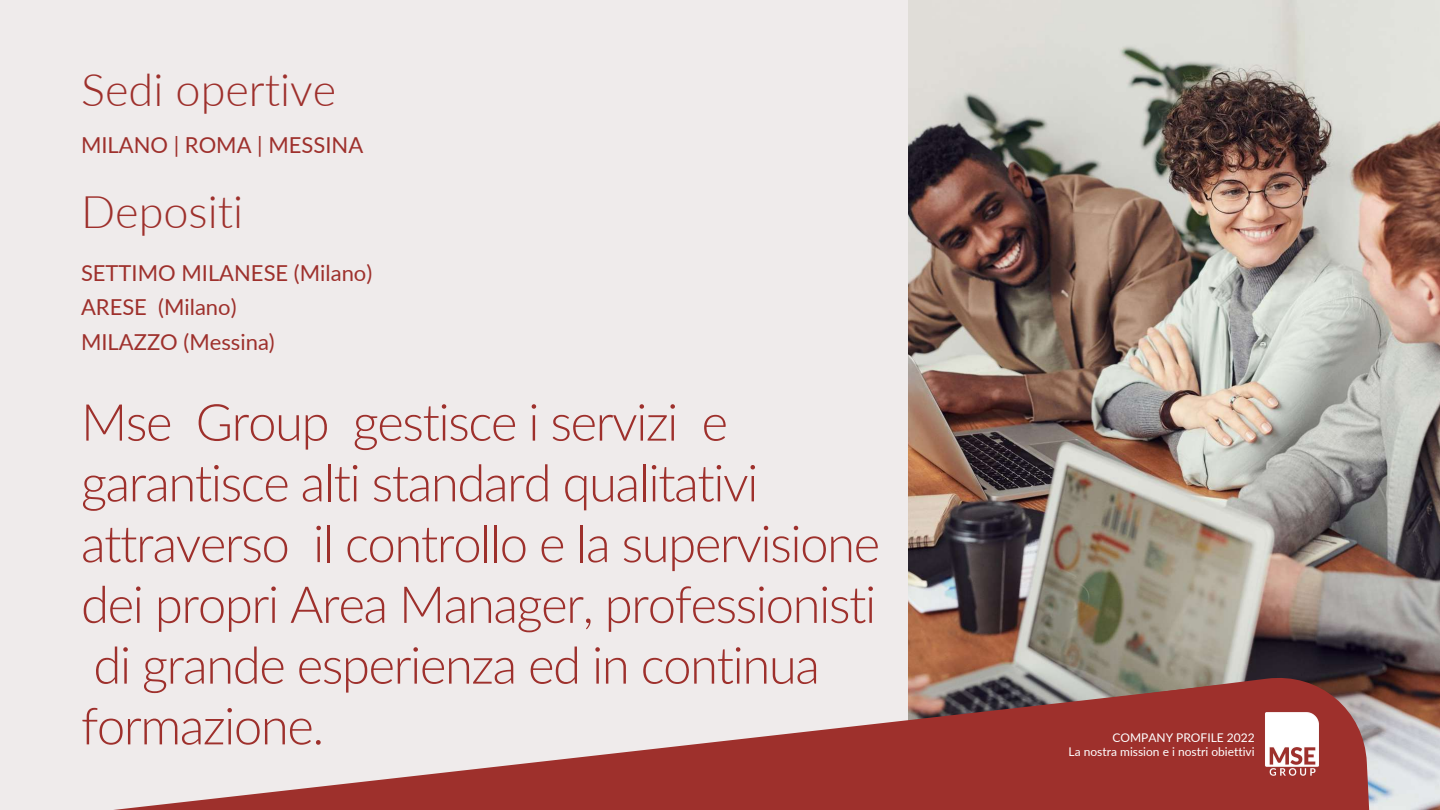
<style>
.page{position:relative;width:1440px;height:810px;background:#efebeb}
.page>*{position:absolute;margin:0;border:0;box-sizing:border-box;transform-origin:0 0}
.t1{font:300 51px/60.8px "Lato";letter-spacing:-.03em;color:#9e302c}
.t2{font:300 45px "Lato";color:#9e302c}
.t3{font:22px/34.5px "Lato";color:#9e302c}
.t4{font:12px/14.2px "Lato";color:#fff;text-align:right}
</style>
<div class="page">
<img style="left:908px;top:0;width:532px;height:810px">
<svg style="left:908px;top:667px;width:504px;height:143px;background:#99625e"></svg>
<img style="left:1263px;top:712px;width:57px;height:64px">
<svg style="left:114px;top:686px;width:1116px;height:124px;fill:#9e302c"></svg>
<p class="t2" style="left:81px;top:62px;width:257px">Sedi opertive</p>
<p class="t3" style="left:81px;top:127px;width:284px">MILANO | ROMA | MESSINA</p>
<p class="t2" style="left:81px;top:183px;width:164px">Depositi</p>
<p class="t3" style="left:81px;top:255px;width:293px">SETTIMO MILANESE (Milano)<br>ARESE (Milano)<br>MILAZZO (Messina)</p>
<p class="t1" style="left:81px;top:390px;width:801px">Mse Group gestisce i servizi e garantisce alti standard qualitativi attraverso il controllo e la supervisione dei propri Area Manager, professionisti di grande esperienza ed in continua formazione.</p>
<p class="t4" style="left:1069px;top:730px;width:188px">COMPANY PROFILE 2022<br>La nostra mission e i nostri obiettivi</p>
</div>
